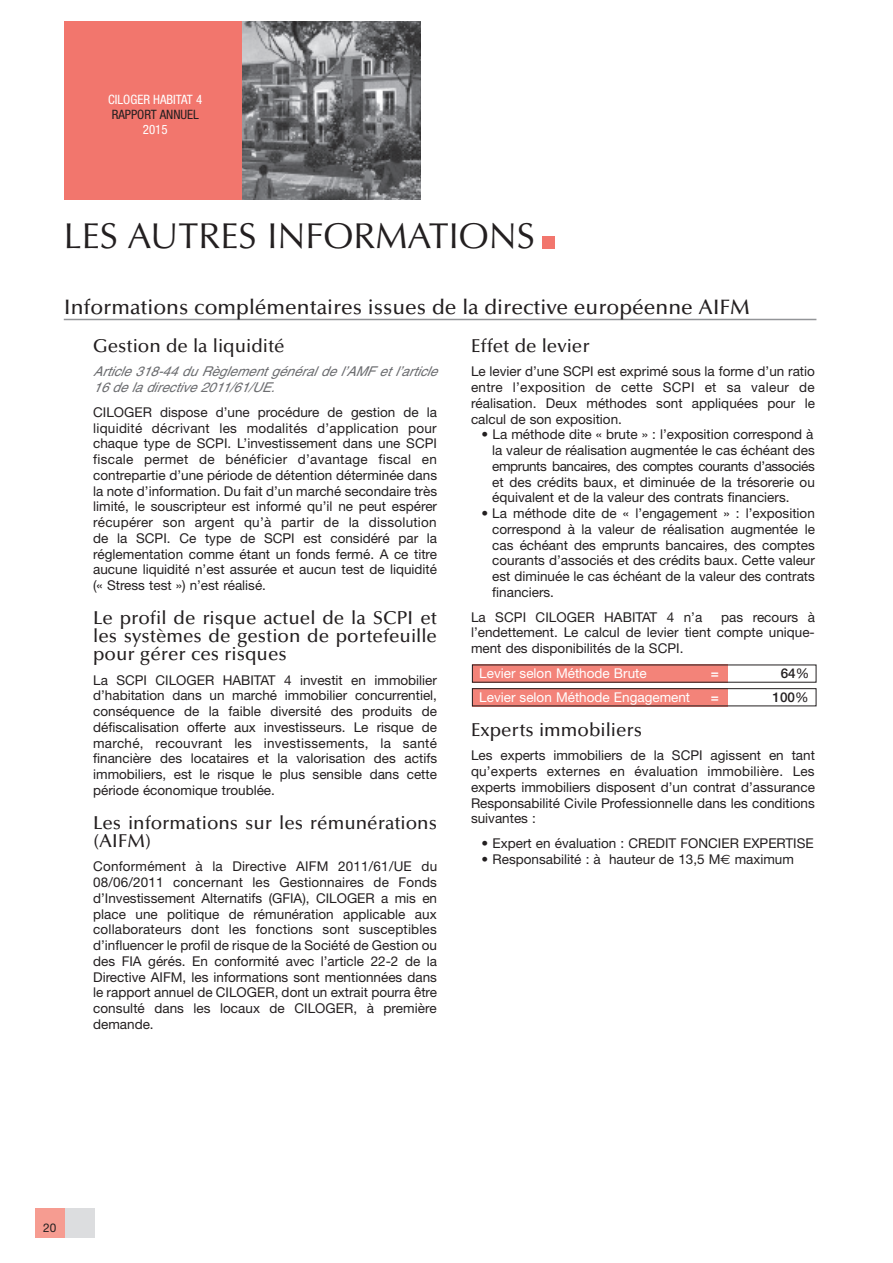
<style>
.page{position:relative;width:893px;height:1263px;background:#fff}
.page>*{position:absolute;margin:0;border:0;box-sizing:border-box;transform-origin:0 0}
.t1{font:36px "Optima";color:#231f20}
.t2{font:500 21px "Optima";color:#231f20}
.t3{font:500 18.75px/18px "Optima";color:#231f20;text-align:justify}
.t4{font:13.5px/15.8px "Helvetica Neue";color:#231f20;text-align:justify}
.t5{font:italic 13.5px/15.8px "Helvetica";color:#6c6d70}
.t6{font:13.5px "Helvetica Neue";color:#fff}
.t7{font:500 13.5px "Helvetica Neue";color:#231f20}
.t8{font:500 13.5px "Helvetica Neue";color:#fff}
.t9{font:condensed 12.9px "Helvetica Neue";color:#fff}
.t10{font:condensed 12.9px "Helvetica Neue";color:#231f20}
.t11{font:12px "Helvetica Neue";color:#231f20}
.s1{font-weight:400}
.s2{font-family:"Euro Sans"}
</style>
<div class="page">
<hr style="left:64px;top:319px;width:752px;height:1px;background:#939598">
<div style="left:64px;top:21px;width:178px;height:179px;background:#f2766d"></div>
<img style="left:242px;top:21px;width:179px;height:179px">
<div style="left:542px;top:236px;width:13px;height:13px;background:#f2766d"></div>
<div style="left:35px;top:1208px;width:30px;height:29px;background:#f69c91"></div>
<div style="left:65px;top:1208px;width:29px;height:29px;background:#dcdddf"></div>
<div style="left:472px;top:664px;width:255px;height:18px;background:#f38379"></div>
<div style="left:472px;top:688px;width:255px;height:18px;background:#f38379"></div>
<div style="left:472px;top:688px;width:344px;height:18px;border:1px solid #231f20"></div>
<p class="t9" style="left:108px;top:94px;width:96px">CILOGER HABITAT 4</p>
<p class="t10" style="left:112px;top:109px;width:89px">RAPPORT ANNUEL</p>
<p class="t9" style="left:143px;top:124px;width:26px">2015</p>
<h1 class="t1" style="left:64px;top:221px;width:473px">LES AUTRES INFORMATIONS</h1>
<h2 class="t2" style="left:64px;top:299px;width:688px">Informations complémentaires issues de la directive européenne AIFM</h2>
<h3 class="t3" style="left:93px;top:338px;width:193px">Gestion de la liquidité</h3>
<p class="t5" style="left:93px;top:365px;width:345px">Article 318-44 du Règlement général de l’AMF et l’article<br>16 de la directive 2011/61/UE.</p>
<p class="t4" style="left:93px;top:406px;width:345px">CILOGER dispose d’une procédure de gestion de la liquidité décrivant les modalités d’application pour chaque type de SCPI. L’investissement dans une SCPI fiscale permet de bénéficier d’avantage fiscal en contrepartie d’une période de détention déterminée dans la note d’information. Du fait d’un marché secondaire très limité, le souscripteur est informé qu’il ne peut espérer récupérer son argent qu’à partir de la dissolution de la SCPI. Ce type de SCPI est considéré par la réglementation comme étant un fonds fermé. A ce titre aucune liquidité n’est assurée et aucun test de liquidité (« Stress test ») n’est réalisé.</p>
<h3 class="t3" style="left:93px;top:610px;width:345px">Le profil de risque actuel de la SCPI et les systèmes de gestion de portefeuille pour gérer ces risques</h3>
<p class="t4" style="left:93px;top:673px;width:345px">La SCPI CILOGER HABITAT 4 investit en immobilier d’habitation dans un marché immobilier concurrentiel, conséquence de la faible diversité des produits de défiscalisation offerte aux investisseurs. Le risque de marché, recouvrant les investissements, la santé financière des locataires et la valorisation des actifs immobiliers, est le risque le plus sensible dans cette période économique troublée.</p>
<h3 class="t3" style="left:93px;top:815px;width:345px">Les informations sur les rémunérations (AIFM)</h3>
<p class="t4" style="left:93px;top:860px;width:346px">Conformément à la Directive AIFM 2011/61/UE du 08/06/2011 concernant les Gestionnaires de Fonds d’Investissement Alternatifs (GFIA), CILOGER a mis en place une politique de rémunération applicable aux collaborateurs dont les fonctions sont susceptibles d’influencer le profil de risque de la Société de Gestion ou des FIA gérés. En conformité avec l’article 22-2 de la Directive AIFM, les informations sont mentionnées dans le rapport annuel de CILOGER, dont un extrait pourra être consulté dans les locaux de CILOGER, à première demande.</p>
<h3 class="t3" style="left:471px;top:338px;width:120px">Effet de levier</h3>
<p class="t4" style="left:471px;top:365px;width:345px">Le levier d’une SCPI est exprimé sous la forme d’un ratio entre l’exposition de cette SCPI et sa valeur de réalisation. Deux méthodes sont appliquées pour le calcul de son exposition.</p>
<p class="t4" style="left:492px;top:428px;width:324px;text-indent:-11px">• La méthode dite « brute » : l’exposition correspond à la valeur de réalisation augmentée le cas échéant des emprunts bancaires, des comptes courants d’associés et des crédits baux, et diminuée de la trésorerie ou équivalent et de la valeur des contrats financiers.</p>
<p class="t4" style="left:492px;top:507px;width:324px;text-indent:-11px">• La méthode dite de « l’engagement » : l’exposition correspond à la valeur de réalisation augmentée le cas échéant des emprunts bancaires, des comptes courants d’associés et des crédits baux. Cette valeur est diminuée le cas échéant de la valeur des contrats financiers.</p>
<p class="t4" style="left:471px;top:610px;width:233px">La SCPI CILOGER HABITAT 4 n’a</p>
<p class="t4" style="left:471px;top:610px;width:345px;text-indent:250px">pas recours à l’endettement. Le calcul de levier tient compte unique&shy;ment des disponibilités de la SCPI.</p>
<p class="t6" style="left:479px;top:668px;width:169px">Levier selon Méthode Brute</p>
<p class="t8" style="left:711px;top:668px;width:10px">=</p>
<p class="t7" style="left:781px;top:668px;width:30px">64<span class="s1">%</span></p>
<p class="t6" style="left:479px;top:692px;width:212px">Levier selon Méthode Engagement</p>
<p class="t8" style="left:711px;top:692px;width:10px">=</p>
<p class="t7" style="left:772px;top:692px;width:38px">100<span class="s1">%</span></p>
<h3 class="t3" style="left:471px;top:722px;width:173px">Experts immobiliers</h3>
<p class="t4" style="left:471px;top:749px;width:345px">Les experts immobiliers de la SCPI agissent en tant qu’experts externes en évaluation immobilière. Les experts immobiliers disposent d’un contrat d’assurance Responsabilité Civile Professionnelle dans les conditions suivantes :</p>
<p class="t4" style="left:482px;top:837px;width:334px">• Expert en évaluation : CREDIT FONCIER EXPERTISE</p>
<p class="t4" style="left:482px;top:853px;width:314px">• Responsabilité : à hauteur de 13,5 M<span class="s2">€</span> maximum</p>
<p class="t11" style="left:43px;top:1223px;width:15px">20</p>
</div>
